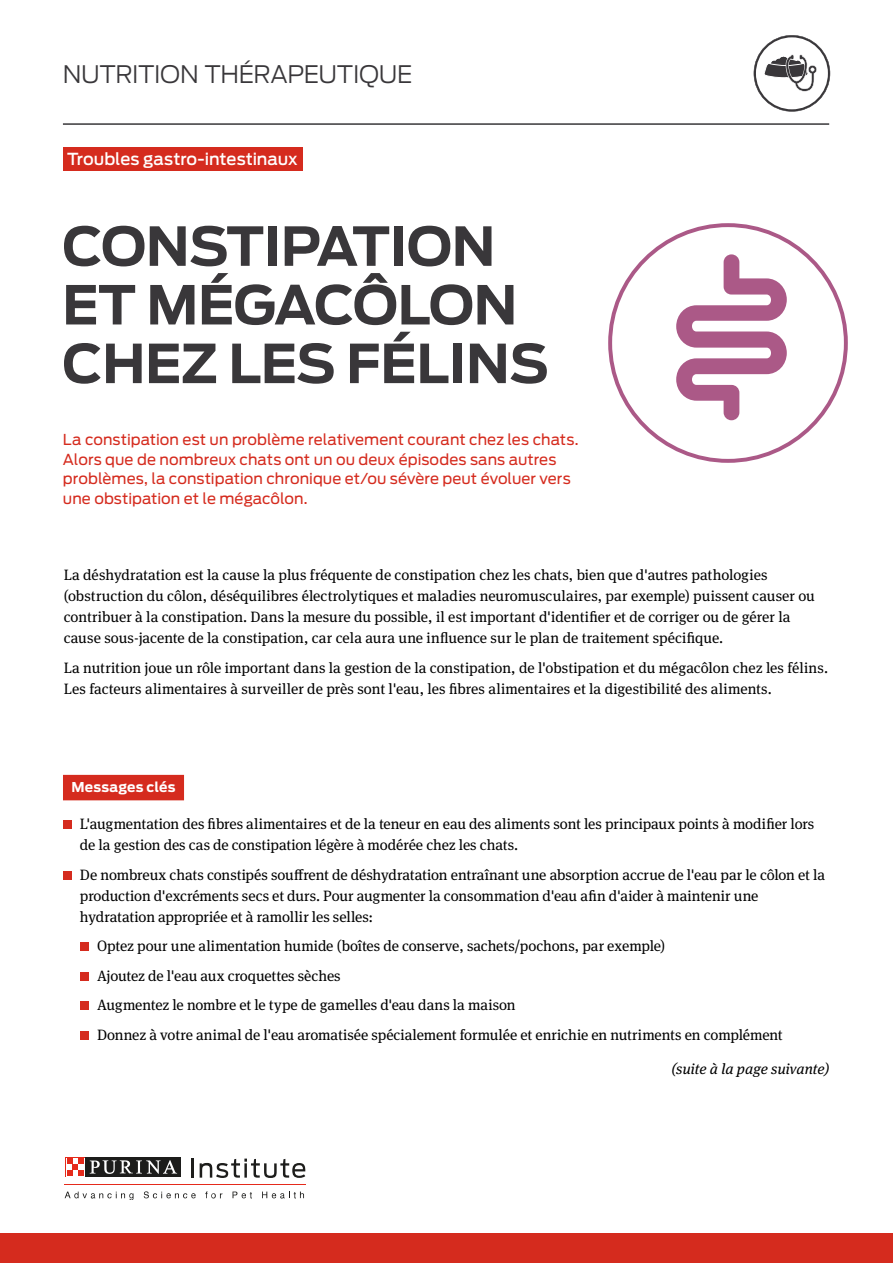
<style>
.page{position:relative;width:893px;height:1263px;background:#fff}
.page>*{position:absolute;margin:0;border:0;box-sizing:border-box;transform-origin:0 0}
.t1{font:700 53.25px/58.7px "Antenna";letter-spacing:-.01em;color:#39373a}
.t2{font:300 24px "Antenna";letter-spacing:-.015em;color:#39373a}
.t3{font:500 16.5px "Antenna";color:#fff}
.t4{font:15px/21px "Meta Serif Pro";letter-spacing:-.005em;color:#000}
.t5{font:15px/19.5px "Antenna";letter-spacing:.005em;color:#d52b1e}
.t6{font:italic 15px "Meta Serif Pro";color:#000}
.t7{font:700 13.5px "Antenna";letter-spacing:.02em;color:#fff}
</style>
<div class="page">
<div style="left:0;top:1233px;width:893px;height:30px;background:#d52b1e"></div>
<hr style="left:65px;top:1184px;width:241px;height:1px;background:#e52a1b">
<svg style="left:192px;top:1158px;width:2px;height:19px"></svg>
<svg style="left:200px;top:1158px;width:105px;height:20px"></svg>
<svg style="left:65px;top:1191px;width:68px;height:9px"></svg>
<svg style="left:144px;top:1191px;width:52px;height:7px"></svg>
<svg style="left:205px;top:1191px;width:17px;height:7px"></svg>
<svg style="left:233px;top:1191px;width:19px;height:7px"></svg>
<svg style="left:262px;top:1191px;width:42px;height:7px"></svg>
<div style="left:65px;top:1157px;width:21px;height:20px;background:#1d1d1b"></div>
<svg style="left:65px;top:1157px;width:20px;height:20px"></svg>
<div style="left:86px;top:1157px;width:95px;height:20px;background:#1d1d1b"></div>
<svg style="left:90px;top:1160px;width:87px;height:14px"></svg>
<svg style="left:66px;top:1158px;width:18px;height:18px"></svg>
<svg style="left:67px;top:1158px;width:17px;height:17px"></svg>
<div style="left:63px;top:147px;width:240px;height:24px;background:#d52b1e"></div>
<div style="left:63px;top:775px;width:121px;height:25px;background:#d52b1e"></div>
<div style="left:63px;top:821px;width:8px;height:8px;background:#d52b1e"></div>
<div style="left:63px;top:871px;width:8px;height:9px;background:#d52b1e"></div>
<div style="left:80px;top:943px;width:8px;height:8px;background:#d52b1e"></div>
<div style="left:80px;top:972px;width:8px;height:9px;background:#d52b1e"></div>
<div style="left:80px;top:1002px;width:8px;height:8px;background:#d52b1e"></div>
<div style="left:80px;top:1031px;width:8px;height:9px;background:#d52b1e"></div>
<hr style="left:63px;top:123px;width:766px;height:2px;background:#39373a">
<svg style="left:754px;top:35px;width:76px;height:77px"></svg>
<svg style="left:608px;top:223px;width:240px;height:240px"></svg>
<svg style="left:676px;top:254px;width:111px;height:166px"></svg>
<h2 class="t2" style="left:63px;top:58px;width:351px">NUTRITION THÉRAPEUTIQUE</h2>
<p class="t3" style="left:67px;top:148px;width:232px">Troubles gastro-intestinaux</p>
<h1 class="t1" style="left:62px;top:217px;width:488px">CONSTIPATION<br>ET MÉGACÔLON<br>CHEZ LES FÉLINS</h1>
<p class="t5" style="left:63px;top:430px;width:517px">La constipation est un problème relativement courant chez les chats.<br>Alors que de nombreux chats ont un ou deux épisodes sans autres problèmes, la constipation chronique et/ou sévère peut évoluer vers une obstipation et le mégacôlon.</p>
<p class="t4" style="left:64px;top:564px;width:753px">La déshydratation est la cause la plus fréquente de constipation chez les chats, bien que d'autres pathologies (obstruction du côlon, déséquilibres électrolytiques et maladies neuromusculaires, par exemple) puissent causer ou contribuer à la constipation. Dans la mesure du possible, il est important d'identifier et de corriger ou de gérer la cause sous-jacente de la constipation, car cela aura une influence sur le plan de traitement spécifique.</p>
<p class="t4" style="left:64px;top:656px;width:766px">La nutrition joue un rôle important dans la gestion de la constipation, de l'obstipation et du mégacôlon chez les félins.<br>Les facteurs alimentaires à surveiller de près sont l'eau, les fibres alimentaires et la digestibilité des aliments.</p>
<p class="t7" style="left:71px;top:777px;width:106px">Messages clés</p>
<p class="t4" style="left:80px;top:813px;width:736px">L'augmentation des fibres alimentaires et de la teneur en eau des aliments sont les principaux points à modifier lors de la gestion des cas de constipation légère à modérée chez les chats.</p>
<p class="t4" style="left:80px;top:863px;width:747px">De nombreux chats constipés souffrent de déshydratation entraînant une absorption accrue de l'eau par le côlon et la production d'excréments secs et durs. Pour augmenter la consommation d'eau afin d'aider à maintenir une hydratation appropriée et à ramollir les selles:</p>
<p class="t4" style="left:97px;top:930px;width:687px;line-height:29.5px">Optez pour une alimentation humide (boîtes de conserve, sachets/pochons, par exemple)<br>Ajoutez de l'eau aux croquettes sèches<br>Augmentez le nombre et le type de gamelles d'eau dans la maison<br>Donnez à votre animal de l'eau aromatisée spécialement formulée et enrichie en nutriments en complément</p>
<p class="t6" style="left:671px;top:1058px;width:159px">(suite à la page suivante)</p>
</div>
